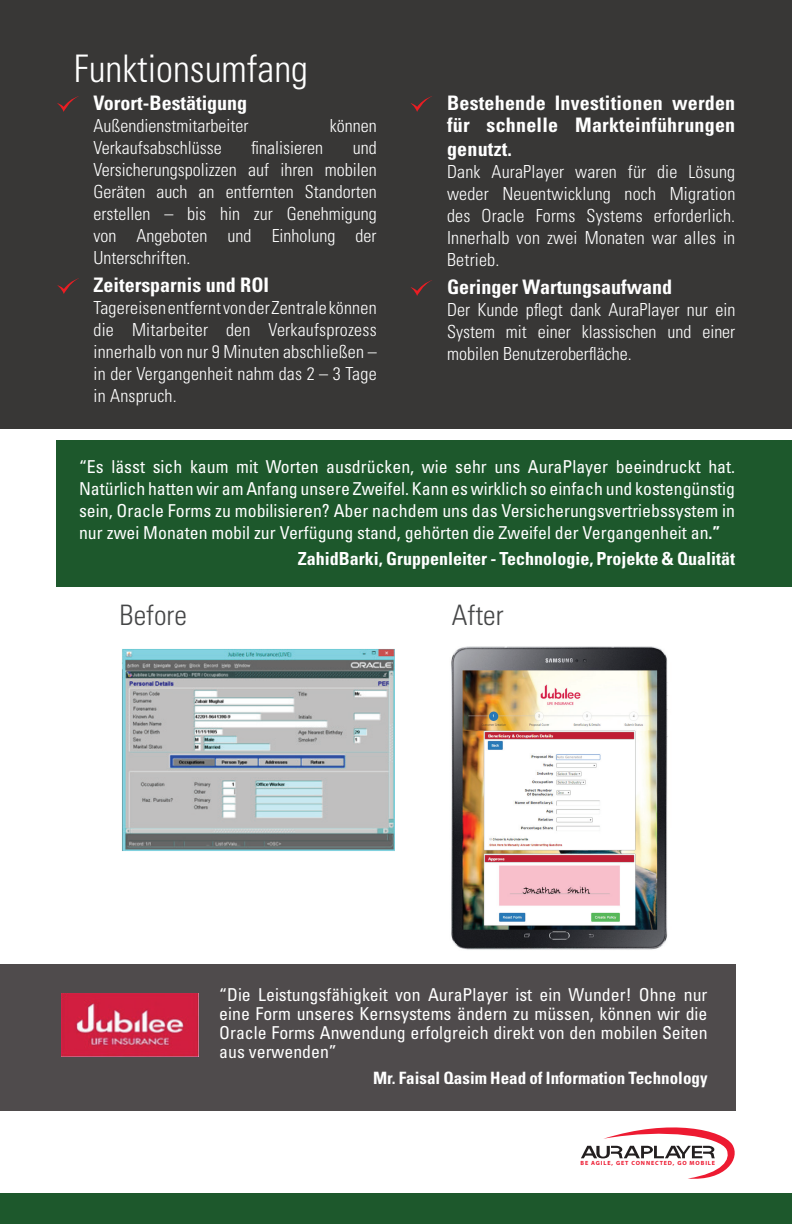
<style>
.page{position:relative;width:792px;height:1224px;background:#fff}
.page>*{position:absolute;margin:0;border:0;box-sizing:border-box;transform-origin:0 0}
.t1{font:300 condensed 38px "Univers LT Std";color:#fff}
.t2{font:300 condensed 28.2px "Univers LT Std";color:#454647}
.t3{font:700 condensed 20px/22px "Univers LT Std";letter-spacing:.01em;color:#fff}
.t4{font:300 condensed 18px/22px "Univers LT Std";color:#fff;text-align:justify}
.t5{font:700 condensed 18px "Univers LT Std";color:#fff}
.t6{font:condensed 17.8px/19px "Univers LT Std";color:#fff;text-align:justify}
.t7{font:700 condensed 17px "Univers LT Std";color:#fff}
.t8{font:700 6px "Myriad Pro";letter-spacing:.145em;color:#ed1a31}
.s1{font-weight:700}
</style>
<div class="page">
<div style="left:0;top:0;width:792px;height:429px;background:#383736"></div>
<div style="left:0;top:1193px;width:792px;height:31px;background:#1d582c"></div>
<svg style="left:581px;top:1127px;width:154px;height:52px"></svg>
<svg style="left:57px;top:96px;width:22px;height:16px"></svg>
<svg style="left:57px;top:278px;width:22px;height:16px"></svg>
<svg style="left:410px;top:96px;width:22px;height:16px"></svg>
<svg style="left:410px;top:280px;width:22px;height:16px"></svg>
<div style="left:0;top:964px;width:735px;height:147px;background:#4f4b4c"></div>
<img style="left:122px;top:649px;width:273px;height:202px">
<img style="left:61px;top:993px;width:138px;height:64px">
<img style="left:451px;top:646px;width:217px;height:304px">
<div style="left:57px;top:441px;width:735px;height:146px;background:#1d582c"></div>
<h1 class="t1" style="left:74px;top:45px;width:236px">Funktionsumfang</h1>
<p class="t3" style="left:94px;top:92px;width:155px">Vorort-Bestätigung</p>
<p class="t4" style="left:94px;top:115px;width:156px">Außendienstmitarbeiter</p>
<p class="t4" style="left:330px;top:115px;width:48px">können</p>
<p class="t4" style="left:94px;top:137px;width:130px">Verkaufsabschlüsse</p>
<p class="t4" style="left:251px;top:137px;width:73px">finalisieren</p>
<p class="t4" style="left:94px;top:137px;width:285px;text-indent:259px">und Versicherungspolizzen auf ihren mobilen Geräten auch an entfernten Standorten erstellen – bis hin zur Genehmigung von Angeboten und Einholung der Unterschriften.</p>
<p class="t3" style="left:94px;top:274px;width:177px">Zeitersparnis und ROI</p>
<p class="t4" style="left:94px;top:297px;width:285px">Tagereisen entfernt von der Zentrale können die Mitarbeiter den Verkaufsprozess innerhalb von nur 9 Minuten abschließen – in der Vergangenheit nahm das 2 – 3 Tage in Anspruch.</p>
<p class="t3" style="left:447px;top:92px;width:290px">Bestehende Investitionen werden für schnelle Markteinführungen</p>
<p class="t3" style="left:447px;top:138px;width:66px">genutzt.</p>
<p class="t4" style="left:447px;top:161px;width:290px">Dank AuraPlayer waren für die Lösung weder Neuentwicklung noch Migration des Oracle Forms Systems erforderlich.<br>Innerhalb von zwei Monaten war alles in Betrieb.</p>
<p class="t3" style="left:447px;top:276px;width:227px">Geringer Wartungsaufwand</p>
<p class="t4" style="left:447px;top:299px;width:290px">Der Kunde pflegt dank AuraPlayer nur ein System mit einer klassischen und einer mobilen Benutzeroberfläche.</p>
<p class="t6" style="left:79px;top:456px;width:658px;line-height:22px">“Es lässt sich kaum mit Worten ausdrücken, wie sehr uns AuraPlayer beeindruckt hat.<br>Natürlich hatten wir am Anfang unsere Zweifel. Kann es wirklich so einfach und kostengünstig sein, Oracle Forms zu mobilisieren? Aber nachdem uns das Versicherungsvertriebssystem in nur zwei Monaten mobil zur Verfügung stand, gehörten die Zweifel der Vergangenheit an<span class="s1">.”</span></p>
<p class="t5" style="left:298px;top:548px;width:439px">ZahidBarki, Gruppenleiter - Technologie, Projekte &amp; Qualität</p>
<h2 class="t2" style="left:120px;top:598px;width:69px">Before</h2>
<h2 class="t2" style="left:452px;top:598px;width:53px">After</h2>
<p class="t6" style="left:219px;top:985px;width:490px">“Die Leistungsfähigkeit von AuraPlayer ist ein Wunder! Ohne nur eine Form unseres Kernsystems ändern zu müssen, können wir die Oracle Forms Anwendung erfolgreich direkt von den mobilen Seiten aus verwenden”</p>
<p class="t7" style="left:373px;top:1068px;width:336px">Mr. Faisal Qasim Head of Information Technology</p>
<p class="t8" style="left:581px;top:1160px;width:136px">BE AGILE, GET CONNECTED, GO MOBILE</p>
</div>
